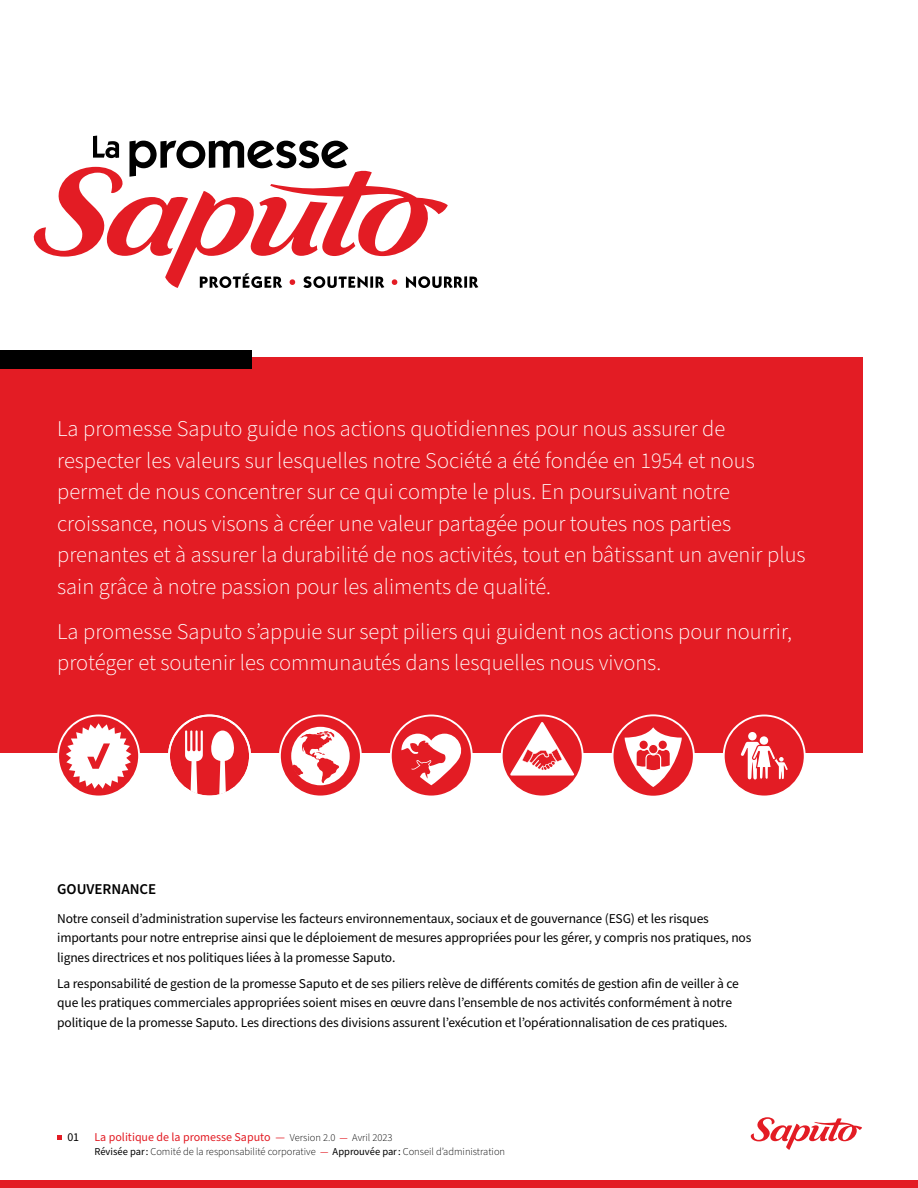
<style>
.page{position:relative;width:918px;height:1188px;background:#fff}
.page>*{position:absolute;margin:0;border:0;box-sizing:border-box;transform-origin:0 0}
.t1{font:300 22.5px/31.5px "Source Sans Pro";color:#fff}
.t2{font:600 15px "Source Sans Pro";color:#000}
.t3{font:13.5px/19.5px "Source Sans Pro";letter-spacing:-.01em;color:#000}
.t4{font:12px "Source Sans Pro";color:#e31c24}
.t5{font:12px "Source Sans Pro";color:#000}
.t6{font:300 10.5px "Source Sans Pro";color:#000}
.s1{font-weight:300;font-size:10.5px;color:#000}
.s2{font-size:10.5px}
.s3{font-weight:400}
.s4{font-weight:400;color:#e31c24}
</style>
<div class="page">
<div style="left:0;top:357px;width:862px;height:396px;background:#e31c24"></div>
<div style="left:0;top:351px;width:251px;height:18px;background:#000"></div>
<svg style="left:723px;top:715px;width:83px;height:81px"></svg>
<svg style="left:612px;top:714px;width:83px;height:82px"></svg>
<svg style="left:501px;top:715px;width:83px;height:81px"></svg>
<svg style="left:390px;top:715px;width:83px;height:81px"></svg>
<svg style="left:279px;top:715px;width:83px;height:81px"></svg>
<svg style="left:168px;top:715px;width:83px;height:81px"></svg>
<svg style="left:57px;top:715px;width:83px;height:81px"></svg>
<div style="left:0;top:1180px;width:918px;height:8px;background:#e31c24"></div>
<svg style="left:750px;top:1117px;width:112px;height:33px"></svg>
<svg style="left:57px;top:1135px;width:5px;height:4px"></svg>
<svg style="left:33px;top:136px;width:445px;height:152px"></svg>
<p class="t1" style="left:57px;top:414px;width:750px">La promesse Saputo guide nos actions quotidiennes pour nous assurer de respecter les valeurs sur lesquelles notre Société a été fondée en 1954 et nous permet de nous concentrer sur ce qui compte le plus. En poursuivant notre croissance, nous visons à créer une valeur partagée pour toutes nos parties prenantes et à assurer la durabilité de nos activités, tout en bâtissant un avenir plus sain grâce à notre passion pour les aliments de qualité.</p>
<h1 class="t1" style="left:57px;top:616px;width:736px">La promesse Saputo s’appuie sur sept piliers qui guident nos actions pour nourrir, protéger et soutenir les communautés dans lesquelles nous vivons.</h1>
<p class="t2" style="left:57px;top:879px;width:101px">GOUVERNANCE</p>
<p class="t3" style="left:57px;top:909px;width:696px">Notre conseil d’administration supervise les facteurs environnementaux, sociaux et de gouvernance (ESG) et les risques importants pour notre entreprise ainsi que le déploiement de mesures appropriées pour les gérer, y compris nos pratiques, nos lignes directrices et nos politiques liées à la promesse Saputo.</p>
<p class="t3" style="left:57px;top:974px;width:683px">La responsabilité de gestion de la promesse Saputo et de ses piliers relève de différents comités de gestion afin de veiller à ce que les pratiques commerciales appropriées soient mises en œuvre dans l’ensemble de nos activités conformément à notre politique de la promesse Saputo. Les directions des divisions assurent l’exécution et l’opérationnalisation de ces pratiques.</p>
<p class="t5" style="left:68px;top:1129px;width:13px">01</p>
<p class="t4" style="left:94px;top:1129px;width:300px">La politique de la promesse Saputo — <span class="s1">Version 2.0</span> <span class="s2">—</span> <span class="s1">Avril 2023</span></p>
<p class="t6" style="left:95px;top:1144px;width:412px"><span class="s3">Révisée par :</span> Comité de la responsabilité corporative <span class="s4">—</span> <span class="s3">Approuvée par :</span> Conseil d’administration</p>
</div>
